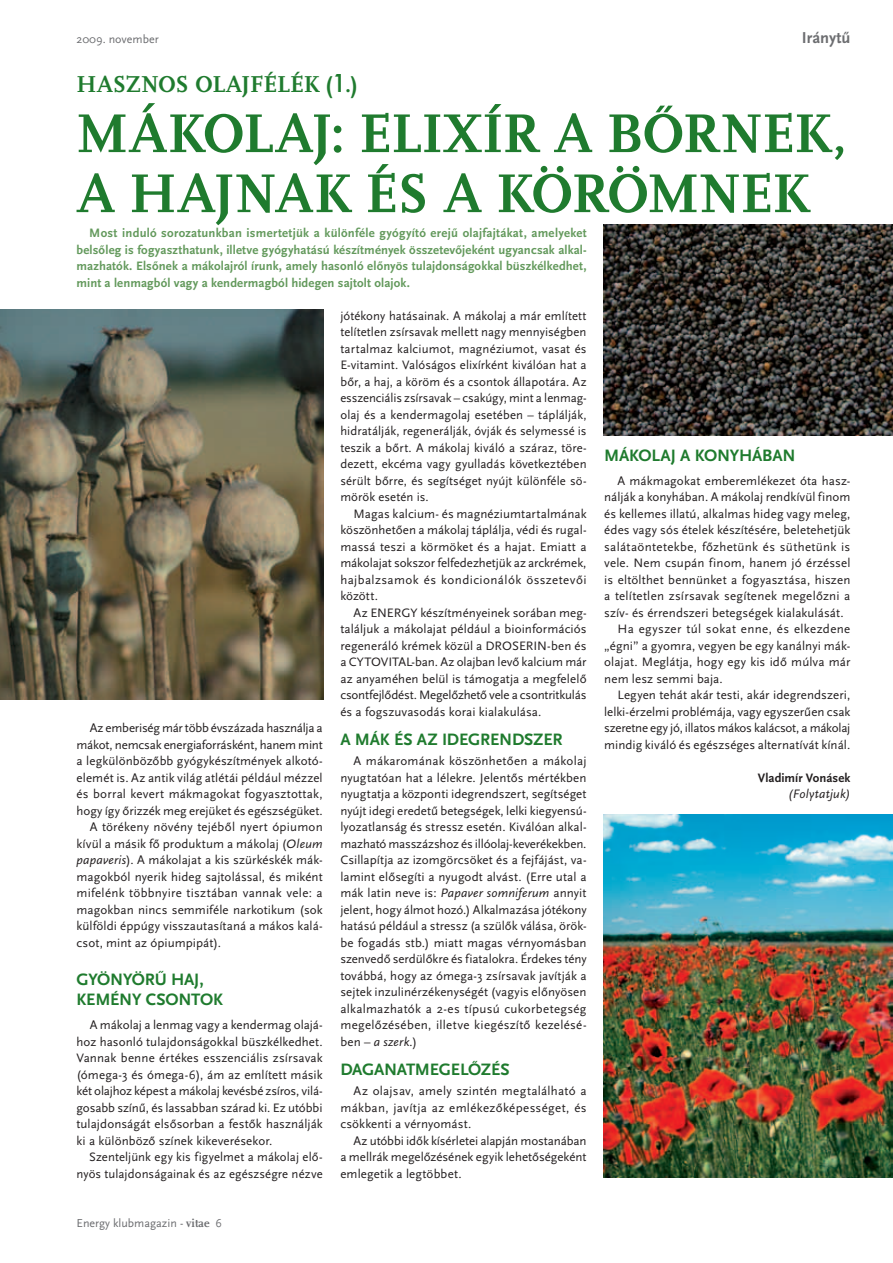
<style>
.page{position:relative;width:893px;height:1263px;background:#fff}
.page>*{position:absolute;margin:0;border:0;box-sizing:border-box;transform-origin:0 0}
.t1{font:700 57px "Scala CE";letter-spacing:-.02em;color:#1f7b2e}
.t2{font:700 24px "Scala CE";letter-spacing:-.015em;color:#1f7b2e}
.t3{font:700 17.25px "Scala Sans CE";letter-spacing:-.02em;color:#1f7b2e}
.t4{font:700 16.5px "Scala Sans CE";color:#6c6d70}
.t5{font:12.75px/16.5px "Scala Sans CE";letter-spacing:.005em;color:#231f20;text-align:justify}
.t6{font:700 12.75px/16.5px "Scala Sans CE";letter-spacing:.01em;color:#63995c;text-align:justify}
.t7{font:12.75px "Scala Sans CE";letter-spacing:-.02em;color:#231f20}
.t8{font:12.75px "Scala Sans CE";letter-spacing:-.015em;color:#231f20}
.t9{font:12.75px "Scala Sans CE";letter-spacing:.025em;color:#231f20}
.t10{font:12.75px "Scala Sans CE";letter-spacing:.03em;color:#231f20}
.t11{font:700 12.75px "Scala Sans CE";letter-spacing:.005em;color:#231f20}
.t12{font:italic 12.75px "Scala Sans CE";letter-spacing:.015em;color:#231f20}
.t13{font:12px "Scala Sans CE";color:#6c6d70}
.s1{font-family:"Futura";font-weight:500}
.s2{font-style:italic}
.s3{font-family:"Scala CE";font-weight:700}
</style>
<div class="page">
<img style="left:604px;top:225px;width:289px;height:210px">
<img style="left:604px;top:815px;width:289px;height:363px">
<img style="left:0;top:310px;width:323px;height:389px">
<p class="t13" style="left:77px;top:32px;width:84px">2009. november</p>
<p class="t4" style="left:802px;top:28px;width:50px">Iránytű</p>
<h2 class="t2" style="left:77px;top:70px;width:283px">HASZNOS OLAJFÉLÉK (<span class="s1">1</span>.)</h2>
<h1 class="t1" style="left:77px;top:100px;width:643px">MÁKOLAJ: ELIXÍR A BŐRNE</h1>
<h1 class="t1" style="left:794px;top:100px;width:54px">K,</h1>
<h1 class="t1" style="left:77px;top:160px;width:613px">A HAJNAK ÉS A KÖRÖMNE</h1>
<h1 class="t1" style="left:772px;top:160px;width:39px">K</h1>
<p class="t6" style="left:77px;top:225px;width:512px;text-indent:13px">Most induló sorozatunkban ismertetjük a különféle gyógyító erejű olajfajtákat, amelyeket belsőleg is fogyaszthatunk, illetve gyógyhatású készítmények összetevőjeként ugyancsak alkal&shy;mazhatók. Elsőnek a mákolajról írunk, amely hasonló előnyös tulajdonságokkal büszkélkedhet, mint a lenmagból vagy a kendermagból hidegen sajtolt olajok.</p>
<p class="t7" style="left:90px;top:721px;width:235px">Az emberiség már több évszázada használja a</p>
<p class="t8" style="left:77px;top:738px;width:248px">mákot, nemcsak energiaforrásként, hanem mint</p>
<p class="t5" style="left:77px;top:753px;width:248px">a legkülönbözőbb gyógykészítmények alkotó-</p>
<p class="t5" style="left:77px;top:770px;width:248px">elemét is. Az antik világ atlétái például mézzel</p>
<p class="t5" style="left:77px;top:786px;width:248px">és borral kevert mákmagokat fogyasztottak,</p>
<p class="t5" style="left:77px;top:803px;width:248px">hogy így őrizzék meg erejüket és egészségüket.</p>
<p class="t5" style="left:90px;top:819px;width:235px">A törékeny növény tejéből nyert ópiumon</p>
<p class="t5" style="left:77px;top:836px;width:248px">kívül a másik fő produktum a mákolaj (<span class="s2">Oleum</span></p>
<p class="t5" style="left:77px;top:852px;width:248px"><span class="s2">papaveris</span>). A mákolajat a kis szürkéskék mák-</p>
<p class="t5" style="left:77px;top:869px;width:248px">magokból nyerik hideg sajtolással, és miként</p>
<p class="t5" style="left:77px;top:885px;width:248px">mifelénk többnyire tisztában vannak vele: a</p>
<p class="t5" style="left:77px;top:902px;width:248px">magokban nincs semmiféle narkotikum (sok</p>
<p class="t5" style="left:77px;top:918px;width:248px">külföldi éppúgy visszautasítaná a mákos kalá-</p>
<p class="t5" style="left:77px;top:935px;width:146px">csot, mint az ópiumpipát).</p>
<h3 class="t3" style="left:77px;top:969px;width:25px">Gyönyör</h3>
<h3 class="t3" style="left:155px;top:969px;width:51px">ű haj ,</h3>
<h3 class="t3" style="left:77px;top:990px;width:12px">kemény</h3>
<h3 class="t3" style="left:146px;top:990px;width:12px">csontok</h3>
<p class="t5" style="left:77px;top:1017px;width:248px;text-indent:13px">A mákolaj a lenmag vagy a kendermag olajá&shy;hoz hasonló tulajdonságokkal büszkélkedhet.<br>Vannak benne értékes esszenciális zsírsavak (ómega-3 és ómega-6), ám az említett másik két olajhoz képest a mákolaj kevésbé zsíros, vilá&shy;gosabb színű, és lassabban szárad ki. Ez utóbbi tulajdonságát elsősorban a festők használják ki a különböző színek kikeverésekor.</p>
<p class="t5" style="left:77px;top:1149px;width:248px;text-align:right">Szenteljünk egy kis figyelmet a mákolaj elő&shy;nyös tulajdonságainak és az egészségre nézve</p>
<p class="t13" style="left:77px;top:1217px;width:147px">Energy klubmagazin - <span class="s3">vitae</span> 6</p>
<p class="t5" style="left:340px;top:308px;width:248px">jótékony hatásainak. A mákolaj a már említett telítetlen zsírsavak mellett nagy mennyiségben tartalmaz kalciumot, magnéziumot, vasat és E-vitamint. Valóságos elixírként kiválóan hat a bőr, a haj, a köröm és a csontok állapotára. Az esszenciális zsírsavak – csakúgy, mint a lenmag&shy;olaj és a kendermagolaj esetében – táplálják, hidratálják, regenerálják, óvják és selymessé is teszik a bőrt. A mákolaj kiváló a száraz, töre&shy;dezett, ekcéma vagy gyulladás következtében sérült bőrre, és segítséget nyújt különféle sö&shy;mörök esetén is.</p>
<p class="t5" style="left:340px;top:506px;width:248px;text-indent:13px">Magas kalcium- és magnéziumtartalmának köszönhetően a mákolaj táplálja, védi és rugal&shy;massá teszi a körmöket és a hajat. Emiatt a mákolajat sokszor felfedezhetjük az arckrémek, hajbalzsamok és kondicionálók összetevői között.</p>
<p class="t5" style="left:340px;top:605px;width:248px;text-indent:13px">Az ENERGY készítményeinek sorában meg&shy;találjuk a mákolajat például a bioinformációs regeneráló krémek közül a DROSERIN-ben és a CYTOVITAL-ban. Az olajban levő kalcium már az anyaméhen belül is támogatja a megfelelő csontfejlődést. Megelőzhető vele a csontritkulás és a fogszuvasodás korai kialakulása.</p>
<h3 class="t3" style="left:340px;top:730px;width:27px">A mák</h3>
<h3 class="t3" style="left:394px;top:730px;width:59px">ésazidegrendszer</h3>
<p class="t5" style="left:340px;top:753px;width:248px;text-indent:13px">A mákaromának köszönhetően a mákolaj nyugtatóan hat a lélekre. Jelentős mértékben nyugtatja a központi idegrendszert, segítséget nyújt idegi eredetű betegségek, lelki kiegyensú&shy;lyozatlanság és stressz esetén. Kiválóan alkal&shy;mazható masszázshoz és illóolaj-keverékekben.<br>Csillapítja az izomgörcsöket és a fejfájást, va&shy;lamint elősegíti a nyugodt alvást. (Erre utal a mák latin neve is: <span class="s2">Papaver somniferum</span> annyit jelent, hogy álmot hozó.) Alkalmazása jótékony hatású például a stressz (a szülők válása, örök&shy;be fogadás stb.) miatt magas vérnyomásban szenvedő serdülőkre és fiatalokra. Érdekes tény továbbá, hogy az ómega-3 zsírsavak javítják a sejtek inzulinérzékenységét (vagyis előnyösen alkalmazhatók a 2-es típusú cukorbetegség megelőzésében, illetve kiegészítő kezelésé&shy;ben – <span class="s2">a szerk.</span>)</p>
<h3 class="t3" style="left:340px;top:1060px;width:24px">Daganatmegel</h3>
<h3 class="t3" style="left:468px;top:1060px;width:23px">őzés</h3>
<p class="t5" style="left:340px;top:1083px;width:248px;text-indent:13px">Az olajsav, amely szintén megtalálható a mákban, javítja az emlékezőképességet, és csökkenti a vérnyomást.</p>
<p class="t5" style="left:340px;top:1133px;width:248px;text-indent:13px">Az utóbbi idők kísérletei alapján mostanában a mellrák megelőzésének egyik lehetőségeként emlegetik a legtöbbet.</p>
<h3 class="t3" style="left:604px;top:445px;width:26px">Mákolaj</h3>
<h3 class="t3" style="left:680px;top:445px;width:27px">a konyhában</h3>
<p class="t5" style="left:617px;top:473px;width:235px">A mákmagokat emberemlékezet óta hasz-</p>
<p class="t5" style="left:604px;top:489px;width:248px">nálják a konyhában. A mákolaj rendkívül finom</p>
<p class="t5" style="left:604px;top:506px;width:248px">és kellemes illatú, alkalmas hideg vagy meleg,</p>
<p class="t5" style="left:604px;top:522px;width:248px">édes vagy sós ételek készítésére, beletehetjük</p>
<p class="t9" style="left:604px;top:540px;width:248px">salátaöntetekbe, főzhetünk és süthetünk is</p>
<p class="t5" style="left:604px;top:555px;width:248px">vele. Nem csupán finom, hanem jó érzéssel</p>
<p class="t5" style="left:604px;top:572px;width:248px">is eltölthet bennünket a fogyasztása, hiszen</p>
<p class="t5" style="left:604px;top:588px;width:248px">a telítetlen zsírsavak segítenek megelőzni a</p>
<p class="t5" style="left:604px;top:605px;width:241px">szív- és érrendszeri betegségek kialakulását.</p>
<p class="t10" style="left:617px;top:622px;width:234px">Ha egyszer túl sokat enne, és elkezdene</p>
<p class="t5" style="left:604px;top:638px;width:248px">„égni” a gyomra, vegyen be egy kanálnyi mák-</p>
<p class="t5" style="left:604px;top:654px;width:248px">olajat. Meglátja, hogy egy kis idő múlva már</p>
<p class="t5" style="left:604px;top:671px;width:120px">nem lesz semmi baja.</p>
<p class="t5" style="left:617px;top:687px;width:235px">Legyen tehát akár testi, akár idegrendszeri,</p>
<p class="t5" style="left:604px;top:704px;width:248px">lelki-érzelmi problémája, vagy egyszerűen csak</p>
<p class="t7" style="left:604px;top:721px;width:248px">szeretne egy jó, illatos mákos kalácsot, a mákolaj</p>
<p class="t5" style="left:604px;top:737px;width:248px">mindig kiváló és egészséges alternatívát kínál.</p>
<p class="t11" style="left:758px;top:770px;width:94px">Vladimír Vonásek</p>
<p class="t12" style="left:788px;top:787px;width:64px">(Folytatjuk)</p>
</div>
